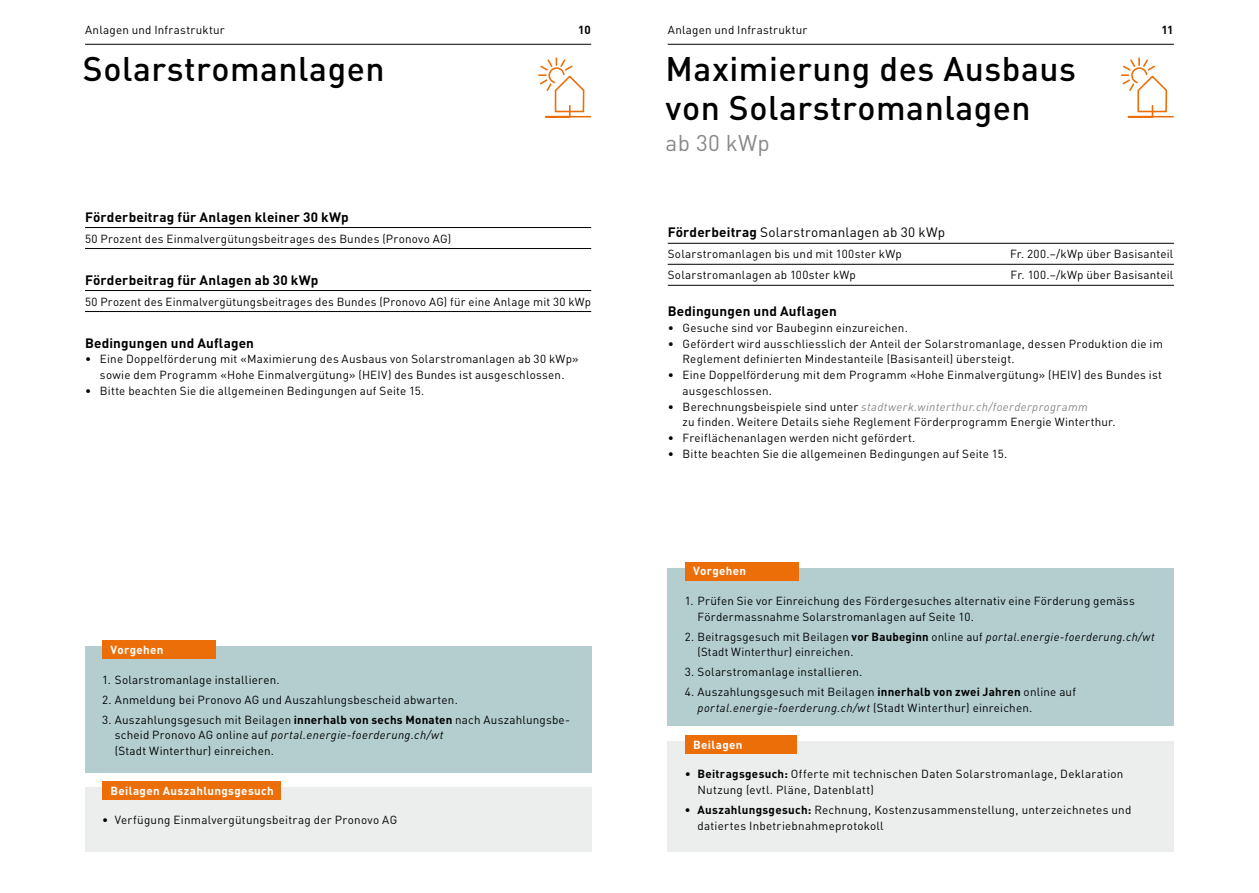
<style>
.page{position:relative;width:1259px;height:893px;background:#fff}
.page>*{position:absolute;margin:0;border:0;box-sizing:border-box;transform-origin:0 0}
.t1{font:500 33.75px/39px "DIN";letter-spacing:.015em;color:#000}
.t2{font:22.5px "DIN";letter-spacing:.01em;color:#87888a}
.t3{font:700 13.5px "DIN";letter-spacing:.015em;color:#000}
.t4{font:13.5px "DIN";letter-spacing:.01em;color:#000}
.t5{font:11.7px/15.8px "DIN";letter-spacing:.02em;color:#000}
.t6{font:700 11.7px "DIN";letter-spacing:.03em;color:#fff}
.t7{font:700 11.7px "DIN";color:#000}
.s1{font-weight:700}
.s2{font-style:italic}
.s3{font-style:italic;color:#87888a}
</style>
<div class="page">
<hr style="left:85px;top:44px;width:506px;height:1px;background:#000">
<hr style="left:668px;top:44px;width:506px;height:1px;background:#000">
<hr style="left:85px;top:227px;width:506px;height:1px;background:#000">
<hr style="left:85px;top:248px;width:506px;height:1px;background:#000">
<hr style="left:85px;top:290px;width:506px;height:1px;background:#000">
<hr style="left:85px;top:311px;width:506px;height:1px;background:#000">
<hr style="left:668px;top:243px;width:506px;height:1px;background:#000">
<hr style="left:668px;top:264px;width:506px;height:1px;background:#000">
<hr style="left:668px;top:285px;width:506px;height:1px;background:#000">
<div style="left:85px;top:647px;width:506px;height:126px;background:#b4cecf"></div>
<div style="left:668px;top:568px;width:506px;height:158px;background:#b4cecf"></div>
<div style="left:85px;top:787px;width:506px;height:65px;background:#eceded"></div>
<div style="left:668px;top:741px;width:506px;height:111px;background:#eceded"></div>
<div style="left:102px;top:640px;width:114px;height:19px;background:#eb6e08"></div>
<div style="left:685px;top:562px;width:114px;height:18px;background:#eb6e08"></div>
<div style="left:102px;top:781px;width:179px;height:19px;background:#eb6e08"></div>
<div style="left:685px;top:735px;width:111px;height:19px;background:#eb6e08"></div>
<svg style="left:538px;top:58px;width:54px;height:60px"></svg>
<svg style="left:1121px;top:58px;width:53px;height:60px"></svg>
<p class="t5" style="left:85px;top:22px;width:141px">Anlagen und Infrastruktur</p>
<p class="t7" style="left:578px;top:22px;width:14px">10</p>
<p class="t5" style="left:668px;top:22px;width:141px">Anlagen und Infrastruktur</p>
<p class="t7" style="left:1161px;top:22px;width:14px">11</p>
<h1 class="t1" style="left:83px;top:49px;width:303px">Solarstromanlagen</h1>
<p class="t3" style="left:85px;top:208px;width:265px">Förderbeitrag für Anlagen kleiner 30 kWp</p>
<p class="t5" style="left:85px;top:230px;width:367px">50 Prozent des Einmalvergütungsbeitrages des Bundes (Pronovo AG)</p>
<p class="t3" style="left:85px;top:271px;width:235px">Förderbeitrag für Anlagen ab 30 kWp</p>
<p class="t5" style="left:85px;top:293px;width:507px">50 Prozent des Einmalvergütungsbeitrages des Bundes (Pronovo AG) für eine Anlage mit 30 kWp</p>
<p class="t3" style="left:85px;top:334px;width:170px">Bedingungen und Auflagen</p>
<p class="t5" style="left:85px;top:351px;width:495px;text-align:center">• Eine Doppelförderung mit «Maximierung des Ausbaus von Solarstromanlagen ab 30 kWp» sowie dem Programm «Hohe Einmalvergütung» (HEIV) des Bundes ist ausgeschlossen.</p>
<p class="t5" style="left:85px;top:383px;width:341px">• Bitte beachten Sie die allgemeinen Bedingungen auf Seite 15.</p>
<p class="t6" style="left:111px;top:642px;width:54px">Vorgehen</p>
<p class="t5" style="left:102px;top:671px;width:179px">1. Solarstromanlage installieren.</p>
<p class="t5" style="left:102px;top:691px;width:357px">2. Anmeldung bei Pronovo AG und Auszahlungsbescheid abwarten.</p>
<p class="t5" style="left:115px;top:711px;width:457px;text-indent:-13px">3. Auszahlungsgesuch mit Beilagen <span class="s1">innerhalb von sechs Monaten</span> nach Auszahlungsbe&shy;scheid Pronovo AG online auf <span class="s2">portal.energie-foerderung.ch/wt<br></span>(Stadt Winterthur) einreichen.</p>
<p class="t6" style="left:111px;top:783px;width:165px">Beilagen Auszahlungsgesuch</p>
<p class="t5" style="left:102px;top:812px;width:297px">• Verfügung Einmalvergütungsbeitrag der Pronovo AG</p>
<h1 class="t1" style="left:665px;top:49px;width:412px">Maximierung des Ausbaus von Solarstromanlagen</h1>
<h2 class="t2" style="left:665px;top:129px;width:106px">ab 30 kWp</h2>
<p class="t4" style="left:668px;top:224px;width:279px"><span class="s1">Förderbeitrag</span> Solarstromanlagen ab 30 kWp</p>
<p class="t5" style="left:668px;top:246px;width:235px">Solarstromanlagen bis und mit 100ster kWp</p>
<p class="t5" style="left:1010px;top:246px;width:165px">Fr. 200.–/kWp über Basisanteil</p>
<p class="t5" style="left:668px;top:267px;width:190px">Solarstromanlagen ab 100ster kWp</p>
<p class="t5" style="left:1010px;top:267px;width:164px">Fr. 100.–/kWp über Basisanteil</p>
<p class="t3" style="left:668px;top:302px;width:170px">Bedingungen und Auflagen</p>
<p class="t5" style="left:668px;top:320px;width:241px">• Gesuche sind vor Baubeginn einzureichen.</p>
<p class="t5" style="left:682px;top:335px;width:482px;text-indent:-15px">• Gefördert wird ausschliesslich der Anteil der Solarstromanlage, dessen Produktion die im<br>Reglement definierten Mindestanteile (Basisanteil) übersteigt.</p>
<p class="t5" style="left:682px;top:367px;width:481px;text-indent:-15px">• Eine Doppelförderung mit dem Programm «Hohe Einmalvergütung» (HEIV) des Bundes ist ausgeschlossen.</p>
<p class="t5" style="left:682px;top:398px;width:434px;text-indent:-15px">• Berechnungsbeispiele sind unter <span class="s3">stadtwerk.winterthur.ch/foerderprogramm<br></span>zu finden. Weitere Details siehe Reglement Förderprogramm Energie Winterthur.</p>
<p class="t5" style="left:668px;top:430px;width:249px">• Freiflächenanlagen werden nicht gefördert.</p>
<p class="t5" style="left:668px;top:446px;width:341px">• Bitte beachten Sie die allgemeinen Bedingungen auf Seite 15.</p>
<p class="t6" style="left:693px;top:563px;width:54px">Vorgehen</p>
<p class="t5" style="left:697px;top:593px;width:439px;text-indent:-13px">1. Prüfen Sie vor Einreichung des Fördergesuches alternativ eine Förderung gemäss<br>Fördermassnahme Solarstromanlagen auf Seite 10.</p>
<p class="t5" style="left:697px;top:628px;width:459px;text-indent:-13px">2. Beitragsgesuch mit Beilagen <span class="s1">vor Baubeginn</span> online auf <span class="s2">portal.energie-foerderung.ch/wt </span>(Stadt Winterthur) einreichen.</p>
<p class="t5" style="left:685px;top:664px;width:179px">3. Solarstromanlage installieren.</p>
<p class="t5" style="left:697px;top:684px;width:380px;text-indent:-13px">4. Auszahlungsgesuch mit Beilagen <span class="s1">innerhalb von zwei Jahren</span> online auf <span class="s2">portal.energie-foerderung.ch/wt</span> (Stadt Winterthur) einreichen.</p>
<p class="t6" style="left:693px;top:737px;width:51px">Beilagen</p>
<p class="t5" style="left:697px;top:766px;width:427px;text-indent:-13px">• <span class="s1">Beitragsgesuch:</span> Offerte mit technischen Daten Solarstromanlage, Deklaration<br>Nutzung (evtl. Pläne, Datenblatt)</p>
<p class="t5" style="left:697px;top:802px;width:435px;text-indent:-13px"><span class="s1">• Auszahlungsgesuch:</span> Rechnung, Kostenzusammenstellung, unterzeichnetes und datiertes Inbetriebnahmeprotokoll</p>
</div>
